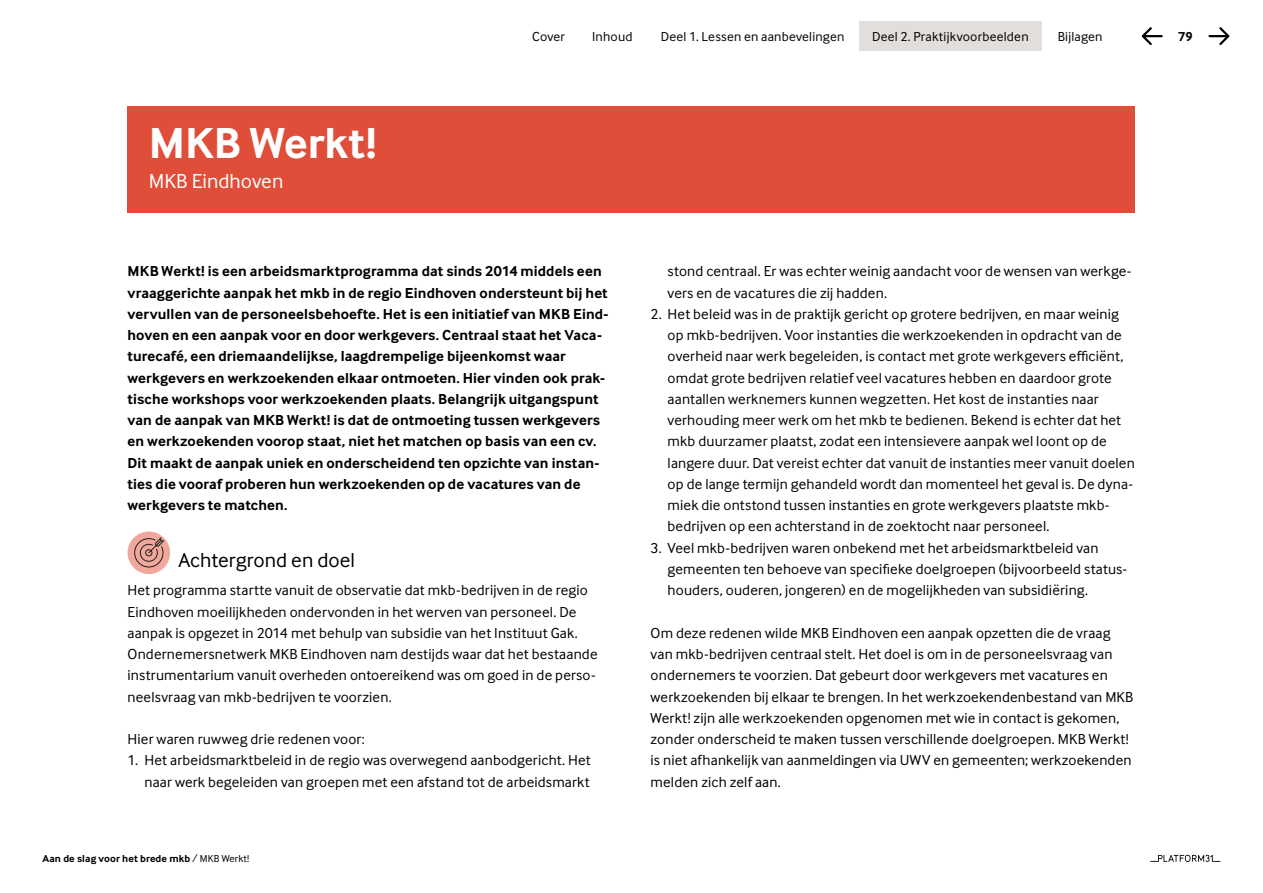
<style>
.page{position:relative;width:1263px;height:893px;background:#fff}
.page>*{position:absolute;margin:0;border:0;box-sizing:border-box;transform-origin:0 0}
.t1{font:700 45px "Inter Face";color:#fff}
.t2{font:21px "Inter Face";color:#000}
.t3{font:21px "Inter Face";color:#fff}
.t4{font:15px/21.3px "Inter Face";letter-spacing:.01em;color:#000}
.t5{font:700 15px/21.3px "Inter Face";letter-spacing:.005em;color:#000}
.t6{font:13.5px "Inter Face";letter-spacing:.015em;color:#000}
.t7{font:700 13.5px "Inter Face";color:#000}
.t8{font:700 10.5px "Inter Face";letter-spacing:.01em;color:#000}
.s1{font-weight:400}
</style>
<div class="page">
<svg style="left:1150px;top:855px;width:70px;height:7px"></svg>
<div style="left:859px;top:21px;width:183px;height:30px;background:#e1dedb"></div>
<svg style="left:1208px;top:27px;width:21px;height:18px"></svg>
<svg style="left:1142px;top:27px;width:21px;height:18px"></svg>
<div style="left:128px;top:106px;width:1007px;height:107px;background:#e04e39"></div>
<div style="left:128px;top:531px;width:42px;height:43px;background:#f0a79c;border-radius:50%"></div>
<svg style="left:134px;top:537px;width:30px;height:30px"></svg>
<h1 class="t1" style="left:149px;top:117px;width:229px">MKB Werkt!</h1>
<h2 class="t3" style="left:149px;top:169px;width:136px">MKB Eindhoven</h2>
<p class="t6" style="left:532px;top:29px;width:34px">Cover</p>
<p class="t6" style="left:592px;top:29px;width:42px">Inhoud</p>
<p class="t6" style="left:661px;top:29px;width:185px">Deel 1. Lessen en aanbevelingen</p>
<p class="t6" style="left:872px;top:29px;width:158px">Deel 2. Praktijkvoorbeelden</p>
<p class="t6" style="left:1058px;top:29px;width:46px">Bijlagen</p>
<p class="t7" style="left:1178px;top:28px;width:16px">79</p>
<p class="t5" style="left:128px;top:261px;width:482px">MKB Werkt! is een arbeidsmarktprogramma dat sinds 2014 middels een vraaggerichte aanpak het mkb in de regio Eindhoven ondersteunt bij het vervullen van de personeelsbehoefte. Het is een initiatief van MKB Eind&shy;hoven en een aanpak voor en door werkgevers. Centraal staat het Vaca&shy;turecafé, een driemaandelijkse, laagdrempelige bijeenkomst waar werkgevers en werkzoekenden elkaar ontmoeten. Hier vinden ook prak&shy;tische workshops voor werkzoekenden plaats. Belangrijk uitgangspunt van de aanpak van MKB Werkt! is dat de ontmoeting tussen werkgevers en werkzoekenden voorop staat, niet het matchen op basis van een cv.<br>Dit maakt de aanpak uniek en onderscheidend ten opzichte van instan&shy;ties die vooraf proberen hun werkzoekenden op de vacatures van de werkgevers te matchen.</p>
<h2 class="t2" style="left:178px;top:548px;width:178px">Achtergrond en doel</h2>
<p class="t4" style="left:128px;top:580px;width:472px">Het programma startte vanuit de observatie dat mkb-bedrijven in de regio Eindhoven moeilijkheden ondervonden in het werven van personeel. De aanpak is opgezet in 2014 met behulp van subsidie van het Instituut Gak.<br>Ondernemersnetwerk MKB Eindhoven nam destijds waar dat het bestaande instrumentarium vanuit overheden ontoereikend was om goed in de perso&shy;neelsvraag van mkb-bedrijven te voorzien.</p>
<p class="t4" style="left:128px;top:728px;width:239px">Hier waren ruwweg drie redenen voor:</p>
<p class="t4" style="left:128px;top:750px;width:465px;text-align:right">1. Het arbeidsmarktbeleid in de regio was overwegend aanbodgericht. Het naar werk begeleiden van groepen met een afstand tot de arbeidsmarkt</p>
<p class="t8" style="left:43px;top:852px;width:208px">Aan de slag voor het brede mkb <span class="s1">/ MKB Werkt!</span></p>
<p class="t4" style="left:668px;top:261px;width:465px">stond centraal. Er was echter weinig aandacht voor de wensen van werkge&shy;vers en de vacatures die zij hadden.</p>
<p class="t4" style="left:668px;top:303px;width:469px;text-indent:-17px">2. Het beleid was in de praktijk gericht op grotere bedrijven, en maar weinig op mkb-bedrijven. Voor instanties die werkzoekenden in opdracht van de overheid naar werk begeleiden, is contact met grote werkgevers efficiënt, omdat grote bedrijven relatief veel vacatures hebben en daardoor grote aantallen werknemers kunnen wegzetten. Het kost de instanties naar verhouding meer werk om het mkb te bedienen. Bekend is echter dat het mkb duurzamer plaatst, zodat een intensievere aanpak wel loont op de langere duur. Dat vereist echter dat vanuit de instanties meer vanuit doelen op de lange termijn gehandeld wordt dan momenteel het geval is. De dyna&shy;miek die ontstond tussen instanties en grote werkgevers plaatste mkb&shy;bedrijven op een achterstand in de zoektocht naar personeel.</p>
<p class="t4" style="left:668px;top:537px;width:461px;text-indent:-17px">3. Veel mkb-bedrijven waren onbekend met het arbeidsmarktbeleid van gemeenten ten behoeve van specifieke doelgroepen (bijvoorbeeld status&shy;houders, ouderen, jongeren) en de mogelijkheden van subsidiëring.</p>
<p class="t4" style="left:651px;top:622px;width:484px">Om deze redenen wilde MKB Eindhoven een aanpak opzetten die de vraag van mkb-bedrijven centraal stelt. Het doel is om in de personeelsvraag van ondernemers te voorzien. Dat gebeurt door werkgevers met vacatures en werkzoekenden bij elkaar te brengen. In het werkzoekendenbestand van MKB Werkt! zijn alle werkzoekenden opgenomen met wie in contact is gekomen, zonder onderscheid te maken tussen verschillende doelgroepen. MKB Werkt! is niet afhankelijk van aanmeldingen via UWV en gemeenten; werkzoekenden melden zich zelf aan.</p>
</div>
